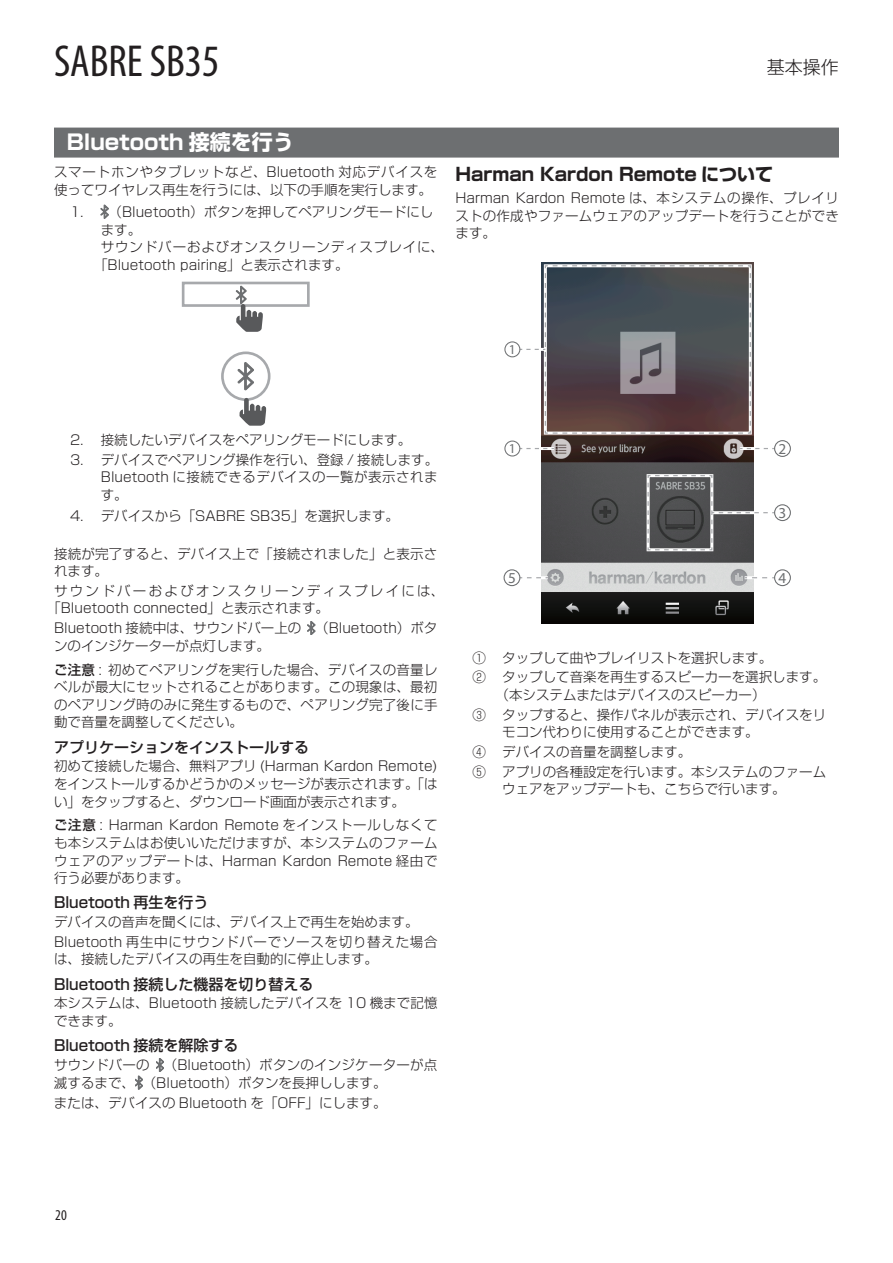
<style>
.page{position:relative;width:893px;height:1263px;background:#fff}
.page>*{position:absolute;margin:0;border:0;box-sizing:border-box;transform-origin:0 0}
.t1{font:condensed 45px "Myriad Pro";color:#231f20}
.t2{font:700 21px "Shin Go Pro";color:#fff}
.t3{font:700 18px "Shin Go Pro";color:#231f20}
.t4{font:300 18px "Shin Go Pro";color:#231f20}
.t5{font:15.15px "Myriad Pro";color:#6d6f71}
.t6{font:500 15px "Shin Go Pro";color:#231f20}
.t7{font:condensed 15px "Myriad Pro";color:#231f20}
.t8{font:13.65px "Myriad Pro";color:#6d6f71}
.t9{font:300 13.5px/17.5px "Shin Go Pro";color:#231f20}
.t10{font:300 13.5px/17.5px "Shin Go Pro";letter-spacing:.17em;color:#231f20}
.t11{font:300 13.5px "Shin Go Pro";letter-spacing:.065em;color:#231f20}
.s1{font-weight:500}
</style>
<div class="page">
<div style="left:54px;top:128px;width:785px;height:30px;background:#6d6f71"></div>
<svg style="left:101px;top:205px;width:8px;height:14px"></svg>
<svg style="left:237px;top:362px;width:17px;height:29px"></svg>
<div style="left:221px;top:351px;width:49px;height:50px;border:3px solid #a7a9ac;border-radius:50%"></div>
<svg style="left:240px;top:398px;width:26px;height:28px"></svg>
<div style="left:182px;top:282px;width:128px;height:25px;border:3px solid #a7a9ac"></div>
<svg style="left:236px;top:286px;width:27px;height:46px"></svg>
<svg style="left:307px;top:621px;width:8px;height:14px"></svg>
<svg style="left:156px;top:1058px;width:8px;height:14px"></svg>
<svg style="left:135px;top:1076px;width:8px;height:13px"></svg>
<img style="left:541px;top:263px;width:213px;height:361px">
<hr style="left:520px;top:447px;width:34px;height:3px;background:#fff">
<svg style="left:520px;top:448px;width:34px;height:1px"></svg>
<svg style="left:520px;top:265px;width:231px;height:169px"></svg>
<hr style="left:520px;top:576px;width:28px;height:3px;background:#fff">
<svg style="left:520px;top:577px;width:28px;height:1px"></svg>
<hr style="left:745px;top:576px;width:30px;height:3px;background:#fff">
<svg style="left:745px;top:577px;width:29px;height:1px"></svg>
<hr style="left:740px;top:447px;width:35px;height:3px;background:#fff">
<svg style="left:740px;top:448px;width:34px;height:1px"></svg>
<svg style="left:647px;top:474px;width:128px;height:77px"></svg>
<div style="left:774px;top:440px;width:17px;height:17px;border:1px solid #6d6f71;border-radius:50%"></div>
<div style="left:774px;top:504px;width:17px;height:17px;border:1px solid #6d6f71;border-radius:50%"></div>
<div style="left:774px;top:569px;width:17px;height:17px;border:1px solid #6d6f71;border-radius:50%"></div>
<div style="left:504px;top:341px;width:16px;height:16px;border:1px solid #6d6f71;border-radius:50%"></div>
<div style="left:504px;top:441px;width:16px;height:15px;border:1px solid #6d6f71;border-radius:50%"></div>
<div style="left:504px;top:569px;width:16px;height:17px;border:1px solid #6d6f71;border-radius:50%"></div>
<h1 class="t1" style="left:54px;top:34px;width:167px">SABRE SB35</h1>
<h3 class="t4" style="left:767px;top:52px;width:73px">基本操作</h3>
<h2 class="t2" style="left:67px;top:126px;width:228px">Bluetooth 接続を行う</h2>
<p class="t9" style="left:54px;top:162px;width:385px">スマートホンやタブレットなど、Bluetooth 対応デバイスを使ってワイヤレス再生を行うには、以下の手順を実行します。</p>
<p class="t9" style="left:70px;top:201px;width:365px">1. （Bluetooth）ボタンを押してペアリングモードにし</p>
<p class="t9" style="left:101px;top:219px;width:42px">ます。</p>
<p class="t11" style="left:101px;top:236px;width:345px">サウンドバーおよびオンスクリーンディスプレイに、</p>
<p class="t9" style="left:94px;top:254px;width:256px">「Bluetooth pairing」と表示されます。</p>
<h3 class="t3" style="left:455px;top:160px;width:319px">Harman Kardon Remote について</h3>
<p class="t9" style="left:455px;top:188px;width:385px;text-align:justify">Harman Kardon Remote は、本システムの操作、プレイリストの作成やファームウェアのアップデートを行うことができます。</p>
<p class="t8" style="left:509px;top:341px;width:8px">1</p>
<p class="t9" style="left:70px;top:429px;width:343px">2. 接続したいデバイスをペアリングモードにします。</p>
<p class="t9" style="left:101px;top:449px;width:339px;text-align:justify;text-indent:-31px">3. デバイスでペアリング操作を行い、登録 / 接続します。Bluetooth に接続できるデバイスの一覧が表示されます。</p>
<p class="t9" style="left:70px;top:506px;width:330px">4. デバイスから「SABRE SB35」を選択します。</p>
<p class="t9" style="left:54px;top:543px;width:385px">接続が完了すると、デバイス上で「接続されました」と表示されます。</p>
<p class="t10" style="left:47px;top:580px;width:399px;text-indent:7px">サウンドバーおよびオンスクリーンディスプレイには、「Bluetooth connected」と表示されます。</p>
<p class="t9" style="left:54px;top:617px;width:385px">Bluetooth 接続中は、サウンドバー上の （Bluetooth）ボタンのインジケーターが点灯します。</p>
<p class="t9" style="left:54px;top:659px;width:385px;text-align:justify"><span class="s1">ご注意</span> : 初めてペアリングを実行した場合、デバイスの音量レベルが最大にセットされることがあります。この現象は、最初のペアリング時のみに発生するもので、ペアリング完了後に手動で音量を調整してください。</p>
<p class="t6" style="left:54px;top:735px;width:256px">アプリケーションをインストールする</p>
<p class="t9" style="left:54px;top:756px;width:385px;text-align:justify">初めて接続した場合、無料アプリ (Harman Kardon Remote)をインストールするかどうかのメッセージが表示されます。「はい」をタップすると、ダウンロード画面が表示されます。</p>
<p class="t9" style="left:54px;top:815px;width:385px;text-align:justify"><span class="s1">ご注意</span> : Harman Kardon Remote をインストールしなくても本システムはお使いいただけますが、本システムのファームウェアのアップデートは、Harman Kardon Remote 経由で行う必要があります。</p>
<p class="t6" style="left:54px;top:890px;width:156px">Bluetooth 再生を行う</p>
<p class="t9" style="left:54px;top:910px;width:385px;line-height:19.6px">デバイスの音声を聞くには、デバイス上で再生を始めます。<br>Bluetooth 再生中にサウンドバーでソースを切り替えた場合</p>
<p class="t9" style="left:54px;top:949px;width:325px">は、接続したデバイスの再生を自動的に停止します。</p>
<p class="t6" style="left:54px;top:972px;width:261px">Bluetooth 接続した機器を切り替える</p>
<p class="t9" style="left:54px;top:993px;width:385px">本システムは、Bluetooth 接続したデバイスを 10 機まで記憶できます。</p>
<p class="t6" style="left:54px;top:1033px;width:186px">Bluetooth 接続を解除する</p>
<p class="t9" style="left:54px;top:1054px;width:385px">サウンドバーの （Bluetooth）ボタンのインジケーターが点滅するまで、（Bluetooth）ボタンを長押しします。</p>
<p class="t9" style="left:54px;top:1092px;width:334px">または、デバイスの Bluetooth を「OFF」にします。</p>
<p class="t8" style="left:509px;top:440px;width:8px">1</p>
<p class="t5" style="left:508px;top:569px;width:9px">5</p>
<p class="t5" style="left:779px;top:440px;width:9px">2</p>
<p class="t5" style="left:779px;top:504px;width:9px">3</p>
<p class="t5" style="left:779px;top:569px;width:9px">4</p>
<p class="t9" style="left:472px;top:646px;width:355px;line-height:19.6px">① タップして曲やプレイリストを選択します。<br>② タップして音楽を再生するスピーカーを選択します。</p>
<p class="t9" style="left:472px;top:683px;width:355px;line-height:19.6px;text-indent:23px">（本システムまたはデバイスのスピーカー）<br>③ タップすると、操作パネルが表示され、デバイスをリ</p>
<p class="t9" style="left:472px;top:721px;width:355px;line-height:19.6px;text-indent:30px">モコン代わりに使用することができます。<br>④ デバイスの音量を調整します。<br>⑤ アプリの各種設定を行います。本システムのファーム</p>
<p class="t9" style="left:502px;top:778px;width:285px">ウェアをアップデートも、こちらで行います。</p>
<p class="t7" style="left:55px;top:1206px;width:13px">20</p>
</div>
